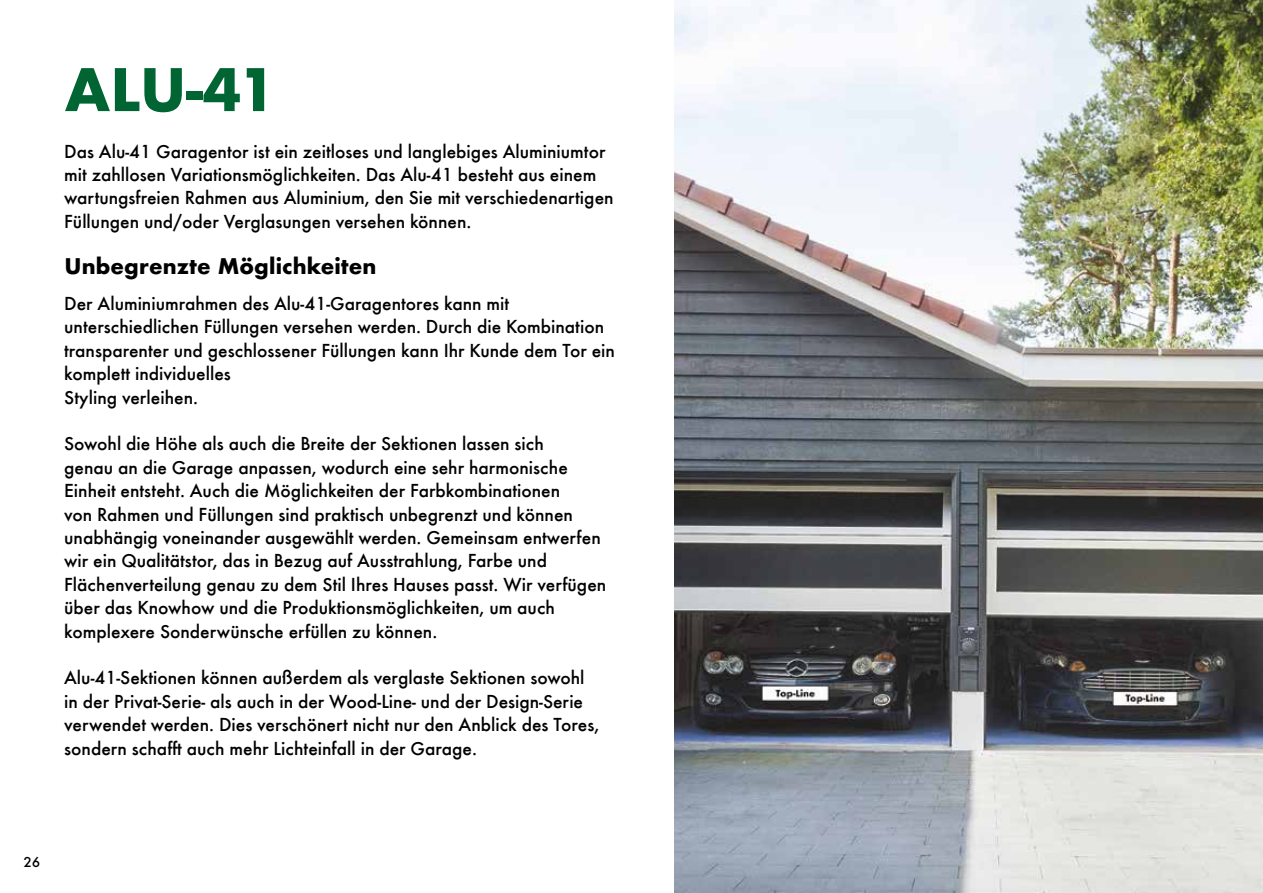
<style>
.page{position:relative;width:1263px;height:893px;background:#fff}
.page>*{position:absolute;margin:0;border:0;box-sizing:border-box;transform-origin:0 0}
.t1{font:700 57px "Futura";color:#006533}
.t2{font:700 21px "Futura";color:#000}
.t3{font:500 19.5px/23.4px "Futura T";color:#000}
.t4{font:500 15px "Futura";color:#000}
</style>
<div class="page">
<img style="left:675px;top:0;width:588px;height:893px">
<h1 class="t1" style="left:65px;top:48px;width:213px">ALU-41</h1>
<p class="t3" style="left:64px;top:139px;width:551px">Das Alu-41 Garagentor ist ein zeitloses und langlebiges Aluminiumtor mit zahllosen Variationsmöglichkeiten. Das Alu-41 besteht aus einem wartungsfreien Rahmen aus Aluminium, den Sie mit verschiedenartigen Füllungen und/oder Verglasungen versehen können.</p>
<p class="t2" style="left:65px;top:251px;width:313px">Unbegrenzte Möglichkeiten</p>
<p class="t3" style="left:64px;top:292px;width:552px">Der Aluminiumrahmen des Alu-41-Garagentores kann mit unterschiedlichen Füllungen versehen werden. Durch die Kombination transparenter und geschlossener Füllungen kann Ihr Kunde dem Tor ein komplett individuelles<br>Styling verleihen.</p>
<p class="t3" style="left:64px;top:432px;width:544px">Sowohl die Höhe als auch die Breite der Sektionen lassen sich<br>genau an die Garage anpassen, wodurch eine sehr harmonische Einheit entsteht. Auch die Möglichkeiten der Farbkombinationen<br>von Rahmen und Füllungen sind praktisch unbegrenzt und können unabhängig voneinander ausgewählt werden. Gemeinsam entwerfen wir ein Qualitätstor, das in Bezug auf Ausstrahlung, Farbe und Flächenverteilung genau zu dem Stil Ihres Hauses passt. Wir verfügen über das Knowhow und die Produktionsmöglichkeiten, um auch komplexere Sonderwünsche erfüllen zu können.</p>
<p class="t3" style="left:64px;top:666px;width:537px">Alu-41-Sektionen können außerdem als verglaste Sektionen sowohl in der Privat-Serie- als auch in der Wood-Line- und der Design-Serie verwendet werden. Dies verschönert nicht nur den Anblick des Tores, sondern schafft auch mehr Lichteinfall in der Garage.</p>
<p class="t4" style="left:23px;top:853px;width:19px">26</p>
</div>
